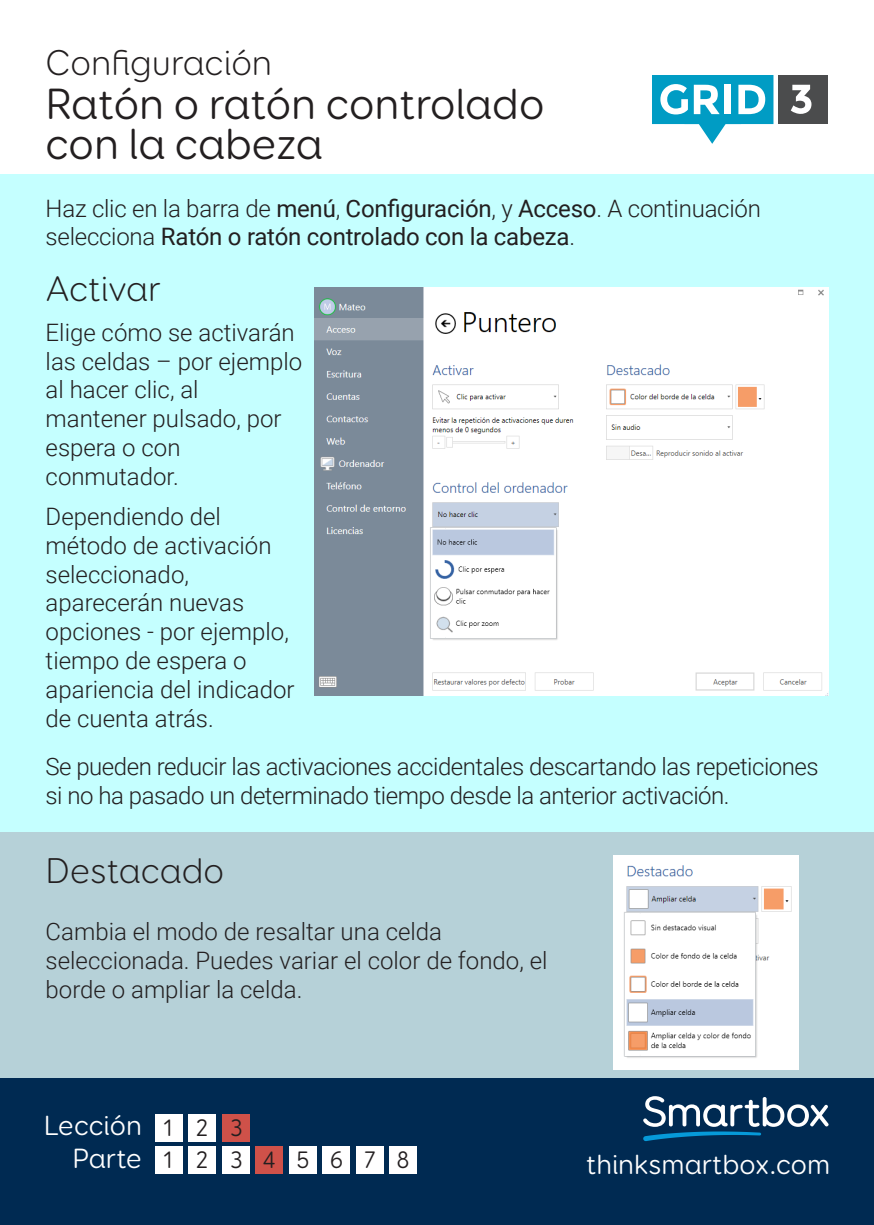
<style>
.page{position:relative;width:874px;height:1225px;background:#fff}
.page>*{position:absolute;margin:0;border:0;box-sizing:border-box;transform-origin:0 0}
.t1{font:44px/40px "Booster Next FY";color:#231f20}
.Para{font:300 36px "Booster Next FY";color:#231f20}
.Para-2{font:28px "Booster Next FY";color:#fff}
.Para-3{font:300 24px/28.8px "Roboto";color:#231f20}
.Para-4{font:300 24px/28.8px "Roboto";letter-spacing:-.02em;color:#231f20}
.Paragraph_Style_1{font:24px/28.8px "Roboto";letter-spacing:-.01em;color:#231f20}
.Para-5{font:24px "Booster Next FY";color:#231f20}
.s1{font-weight:300}
</style>
<div class="page">
<div style="left:0;top:831px;width:873px;height:247px;background:#b6d1d8"></div>
<div style="left:0;top:174px;width:873px;height:657px;background:#c5ffff"></div>
<div style="left:0;top:1078px;width:873px;height:147px;background:#002a52"></div>
<div style="left:777px;top:75px;width:50px;height:49px;background:#4b4c4d"></div>
<svg style="left:790px;top:85px;width:21px;height:29px"></svg>
<svg style="left:652px;top:75px;width:121px;height:69px"></svg>
<svg style="left:643px;top:1096px;width:185px;height:45px"></svg>
<img style="left:314px;top:288px;width:514px;height:370px">
<img style="left:314px;top:658px;width:514px;height:38px">
<img style="left:613px;top:856px;width:185px;height:213px">
<div style="left:155px;top:1114px;width:27px;height:27px;background:#fff"></div>
<div style="left:188px;top:1114px;width:28px;height:27px;background:#fff"></div>
<div style="left:222px;top:1114px;width:27px;height:27px;background:#cf5149"></div>
<div style="left:155px;top:1146px;width:27px;height:27px;background:#fff"></div>
<div style="left:188px;top:1146px;width:28px;height:27px;background:#fff"></div>
<div style="left:222px;top:1146px;width:27px;height:27px;background:#fff"></div>
<div style="left:255px;top:1146px;width:28px;height:27px;background:#cf5149"></div>
<div style="left:289px;top:1146px;width:27px;height:27px;background:#fff"></div>
<div style="left:322px;top:1146px;width:28px;height:27px;background:#fff"></div>
<div style="left:356px;top:1146px;width:27px;height:27px;background:#fff"></div>
<div style="left:389px;top:1146px;width:28px;height:27px;background:#fff"></div>
<p class="Para" style="left:46px;top:41px;width:228px">Configuración</p>
<p class="t1" style="left:45px;top:84px;width:500px">Ratón o ratón controlado con la cabeza</p>
<p class="Paragraph_Style_1" style="left:46px;top:193px;width:716px"><span class="s1">Haz clic en la barra de</span> menú<span class="s1">,</span> Configuración<span class="s1">, y</span> Acceso<span class="s1">. A continuación selecciona</span> Ratón o ratón controlado con la cabeza<span class="s1">.</span></p>
<p class="Para" style="left:46px;top:267px;width:117px">Activar</p>
<p class="Para-3" style="left:46px;top:317px;width:258px">Elige cómo se activarán las celdas – por ejemplo al hacer clic, al mantener pulsado, por espera o con conmutador.</p>
<p class="Para-3" style="left:46px;top:501px;width:250px">Dependiendo del método de activación seleccionado, aparecerán nuevas opciones - por ejemplo, tiempo de espera o apariencia del indicador de cuenta atrás.</p>
<p class="Para-4" style="left:45px;top:751px;width:774px">Se pueden reducir las activaciones accidentales descartando las repeticiones si no ha pasado un determinado tiempo desde la anterior activación.</p>
<p class="Para" style="left:46px;top:849px;width:180px">Destacado</p>
<p class="Para-3" style="left:46px;top:916px;width:503px">Cambia el modo de resaltar una celda seleccionada. Puedes variar el color de fondo, el borde o ampliar la celda.</p>
<p class="Para-2" style="left:44px;top:1108px;width:99px">Lección</p>
<p class="Para-2" style="left:72px;top:1141px;width:71px">Parte</p>
<p class="Para-5" style="left:163px;top:1113px;width:11px">1</p>
<p class="Para-5" style="left:163px;top:1145px;width:11px">1</p>
<p class="Para-5" style="left:196px;top:1113px;width:14px">2</p>
<p class="Para-5" style="left:196px;top:1145px;width:14px">2</p>
<p class="Para-5" style="left:230px;top:1113px;width:14px">3</p>
<p class="Para-5" style="left:230px;top:1144px;width:14px">3</p>
<p class="Para-5" style="left:262px;top:1144px;width:14px">4</p>
<p class="Para-5" style="left:296px;top:1144px;width:15px">5</p>
<p class="Para-5" style="left:329px;top:1144px;width:15px">6</p>
<p class="Para-5" style="left:364px;top:1145px;width:12px">7</p>
<p class="Para-5" style="left:396px;top:1144px;width:15px">8</p>
<p class="Para-2" style="left:586px;top:1147px;width:245px">thinksmartbox.com</p>
</div>
